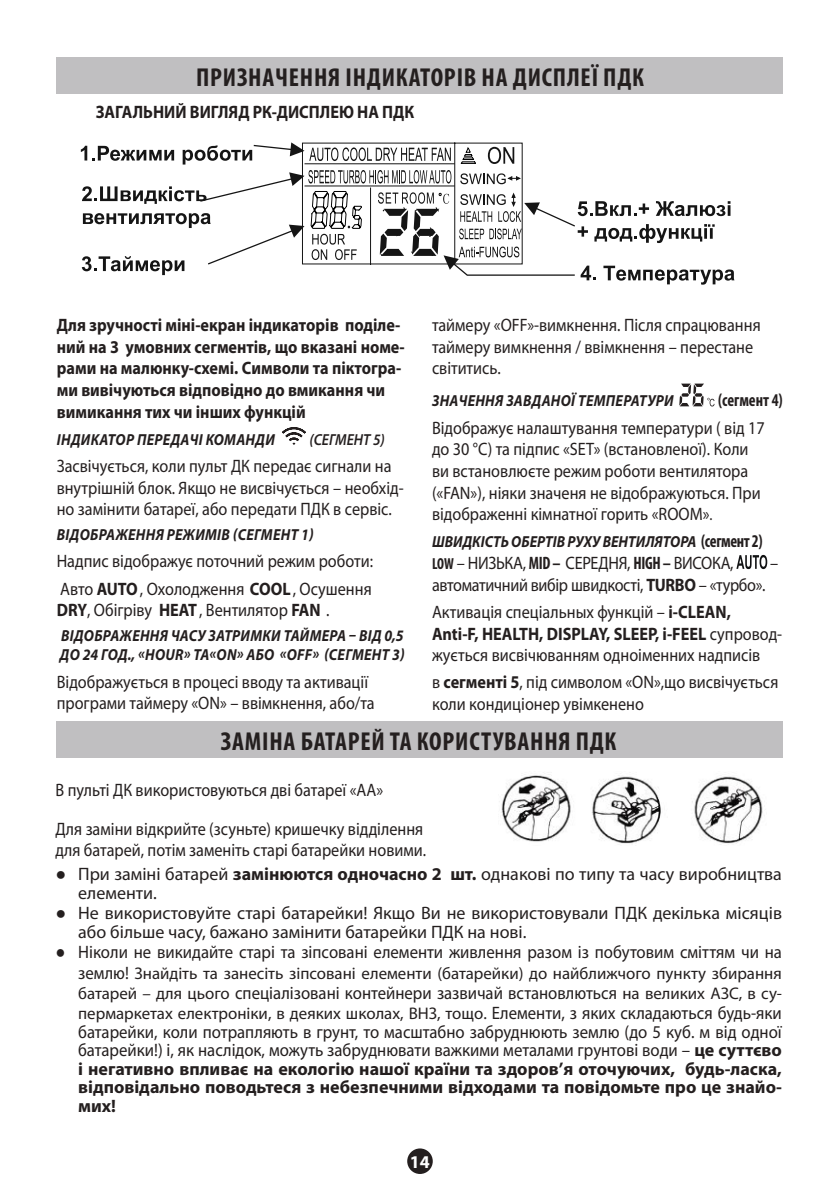
<style>
.page{position:relative;width:840px;height:1191px;background:#fff}
.page>*{position:absolute;margin:0;border:0;box-sizing:border-box;transform-origin:0 0}
.t1{font:700 condensed 26px "Myriad Pro";letter-spacing:.03em;color:#241f1f}
.t2{font:18px/21.6px "Myriad Pro";color:#241f1f;scale:.9 1}
.t3{font:700 18px/18.6px "Myriad Pro";color:#241f1f;text-align:justify}
.t4{font:700 18px/21.6px "Myriad Pro";color:#241f1f;scale:.9 1}
.t5{font:18px/18.6px "Myriad Pro";color:#241f1f}
.t6{font:18px "Myriad Pro";color:#241f1f;scale:.93 1}
.t7{font:18px "Myriad Pro";letter-spacing:-.02em;color:#241f1f;scale:.9 1}
.t8{font:700 condensed 18px "Myriad Pro";color:#241f1f;scale:.9 1}
.t9{font:700 18px "Myriad Pro";color:#fff}
.t10{font:16.8px "Myriad Pro";color:#241f1f}
.t11{font:italic 700 16px/19.2px "Myriad Pro";letter-spacing:.02em;color:#241f1f;scale:.9 1}
.t12{font:italic 700 16px "Myriad Pro";color:#241f1f;scale:.9 1}
.t13{font:italic 600 16px "Myriad Pro";color:#241f1f;scale:.9 1}
.s1{font-weight:700}
.s2{font-stretch:condensed}
.s3{font-style:normal;font-stretch:condensed;font-size:18px}
.s4{font-weight:700;font-stretch:condensed;font-size:16px}
.s5{font-weight:700;font-stretch:condensed}
.s6{font-family:"Arial"}
.s7{font-size:18px}
.s8{font-size:16.8px}
.s9{font-weight:400}
</style>
<div class="page">
<div style="left:407px;top:1148px;width:25px;height:26px;background:#241f1f;border-radius:50%"></div>
<div style="left:57px;top:57px;width:725px;height:37px;background:#c0bfc1"></div>
<div style="left:57px;top:721px;width:725px;height:36px;background:#c0bfc1"></div>
<img style="left:499px;top:774px;width:264px;height:71px">
<svg style="left:282px;top:427px;width:24px;height:18px"></svg>
<svg style="left:679px;top:383px;width:35px;height:23px"></svg>
<svg style="left:736px;top:555px;width:30px;height:14px"></svg>
<svg style="left:81px;top:142px;width:653px;height:143px"></svg>
<h1 class="t1" style="left:196px;top:61px;width:14px">призначення</h1>
<h1 class="t1" style="left:345px;top:61px;width:13px">індикаторів</h1>
<h1 class="t1" style="left:481px;top:61px;width:46px">на диспле</h1>
<h1 class="t1" style="left:591px;top:61px;width:54px">ї ПДК</h1>
<p class="t4" style="left:96px;top:101px;width:355px">ЗАГАЛЬНИЙ ВИГЛЯД РК-ДИСПЛЕЮ НА ПДК</p>
<p class="t4" style="left:57px;top:314px;width:388px">Для зручності міні-екран індикаторів поділе&shy;ний на 3 умовних сегментів, що вказані номе&shy;рами на малюнку-схемі. Символи та піктогра&shy;ми вивічуються відповідно до вмикання чи вимикання тих чи інших функцій</p>
<p class="t11" style="left:57px;top:429px;width:243px">ІНДИКАТОР ПЕРЕДАЧІ КОМАНДИ</p>
<p class="t13" style="left:309px;top:429px;width:85px">(СЕГМЕНТ 5)</p>
<p class="t2" style="left:57px;top:455px;width:387px">Засвічується, коли пульт ДК передає сигнали на внутрішній блок. Якщо не висвічується – необхід&shy;но замінити батареї, або передати ПДК в сервіс.</p>
<p class="t11" style="left:57px;top:525px;width:286px">ВІДОБРАЖЕННЯ РЕЖИМІВ (СЕГМЕНТ 1)</p>
<p class="t2" style="left:57px;top:547px;width:353px;line-height:27.2px">Надпис відображує поточний режим роботи:<br>Авто <span class="s1">AUTO</span>, Охолодження <span class="s1">COOL</span>, Осушення</p>
<p class="t2" style="left:57px;top:599px;width:304px"><span class="s1">DRY</span>, Обігріву <span class="s1">HEAT</span>, Вентилятор <span class="s1">FAN</span> .</p>
<p class="t11" style="left:60px;top:626px;width:383px">ВІДОБРАЖЕННЯ ЧАСУ ЗАТРИМКИ ТАЙМЕРА – від 0,5 до 24 год., «HOUR» та «ON» або</p>
<p class="t11" style="left:280px;top:645px;width:66px">«OFF» (сегмент</p>
<p class="t11" style="left:392px;top:645px;width:15px">3)</p>
<p class="t2" style="left:57px;top:670px;width:354px">Відображується в процесі вводу та активації програми таймеру «ON» – ввімкнення, або/та</p>
<p class="t2" style="left:432px;top:314px;width:366px">таймеру «OFF»-вимкнення. Після спрацювання таймеру вимкнення / ввімкнення – перестане світитись.</p>
<p class="t11" style="left:432px;top:391px;width:270px">ЗНАЧЕННЯ ЗАВДАНОЇ TEMПЕРАТУРИ</p>
<p class="t8" style="left:717px;top:389px;width:73px">(сегмент 4)</p>
<p class="t2" style="left:432px;top:416px;width:371px">Відображує налаштування температури ( від 17 до 30 °C) та підпис «SET» (встановленої). Коли ви встановлюєте режим роботи вентилятора («FAN»), ніяки значеня не відображуються. При відображенні кімнатної горить «ROOM»<span class="s2">.</span></p>
<p class="t12" style="left:432px;top:531px;width:368px">ШВИДКІСТЬ ОБЕРТІВ РУХУ ВЕНТИЛЯТОРА <span class="s3">(сегмент 2)</span></p>
<p class="t7" style="left:432px;top:552px;width:336px"><span class="s4">LOW</span> – НИЗЬКА, <span class="s5">MID –</span> СЕРЕДНЯ, <span class="s5">HIGH –</span> ВИСОКА,</p>
<p class="t2" style="left:769px;top:552px;width:10px">–</p>
<p class="t2" style="left:432px;top:571px;width:372px;line-height:27.2px">автоматичний вибір швидкості, <span class="s1">TURBO</span> – «турбо».<br>Активація спеціальных функцій – <span class="s1">i-CLEAN,</span></p>
<p class="t2" style="left:432px;top:622px;width:390px"><span class="s1">Anti-F, HEALTH, DISPLAY, SLEEP, i-FEEL</span> супровод&shy;жується висвічюванням одноіменних надписів</p>
<p class="t2" style="left:432px;top:671px;width:386px">в <span class="s1">сегменті 5</span>, під символом «ON»,що висвічується коли кондиціонер увімкенено</p>
<h1 class="t1" style="left:221px;top:725px;width:210px">зАМІНА БАТАРЕЙ та користування</h1>
<h1 class="t1" style="left:575px;top:725px;width:42px">ПДК</h1>
<p class="t2" style="left:55px;top:770px;width:410px;line-height:38.6px">В пульті ДК використовуються дві батареї «АА»<br>Для заміни відкрийте (зсуньте) кришечку відділення</p>
<p class="t2" style="left:55px;top:839px;width:413px">для батарей, потім заменіть старі батарейки новими.</p>
<p class="t5" style="left:78px;top:864px;width:704px;text-indent:-23px"><span class="s6">●</span> При заміні батарей <span class="s1">замінюются одночасно 2 шт.</span> однакові по типу та часу виробництва елементи.</p>
<p class="t5" style="left:78px;top:903px;width:704px;text-indent:-23px"><span class="s6">●</span> Не використовуйте старі батарейки! Якщо Ви не використовували ПДК декілька місяців або більше часу, бажано замінити батарейки ПДК на нові.</p>
<p class="t6" style="left:55px;top:941px;width:782px"><span class="s6">●</span> Ніколи не викидайте старі та зіпсовані елементи живлення разом із побутовим сміттям чи на</p>
<p class="t10" style="left:78px;top:962px;width:704px"><span class="s7">землю!</span> Знайдіть та занесіть зіпсовані елементи (батарейки) до найближчого пункту збирання</p>
<p class="t6" style="left:78px;top:981px;width:757px"><span class="s8">батарей – для цього</span> спеціалізовані контейнери зазвичай встановлються <span class="s8">на великих АЗС, в су-</span></p>
<p class="t10" style="left:78px;top:1003px;width:704px">пермаркетах електроніки, в деяких школах, ВНЗ, тощо. <span class="s7">Елементи, з яких складаються будь-яки</span></p>
<p class="t3" style="left:78px;top:1021px;width:705px"><span class="s9">батарейки, коли потрапляють в грунт, то масштабно забруднюють землю (до 5 куб. м від одної батарейки!) і, як наслідок, можуть забруднювати важкими металами грунтові води –</span> це суттєво і негативно впливає на екологію нашої країни та здоров’я оточуючих, будь-ласка, відповідально поводьтеся з небезпечними відходами та повідомьте про це знайо&shy;мих!</p>
<p class="t9" style="left:410px;top:1150px;width:21px">14</p>
</div>
